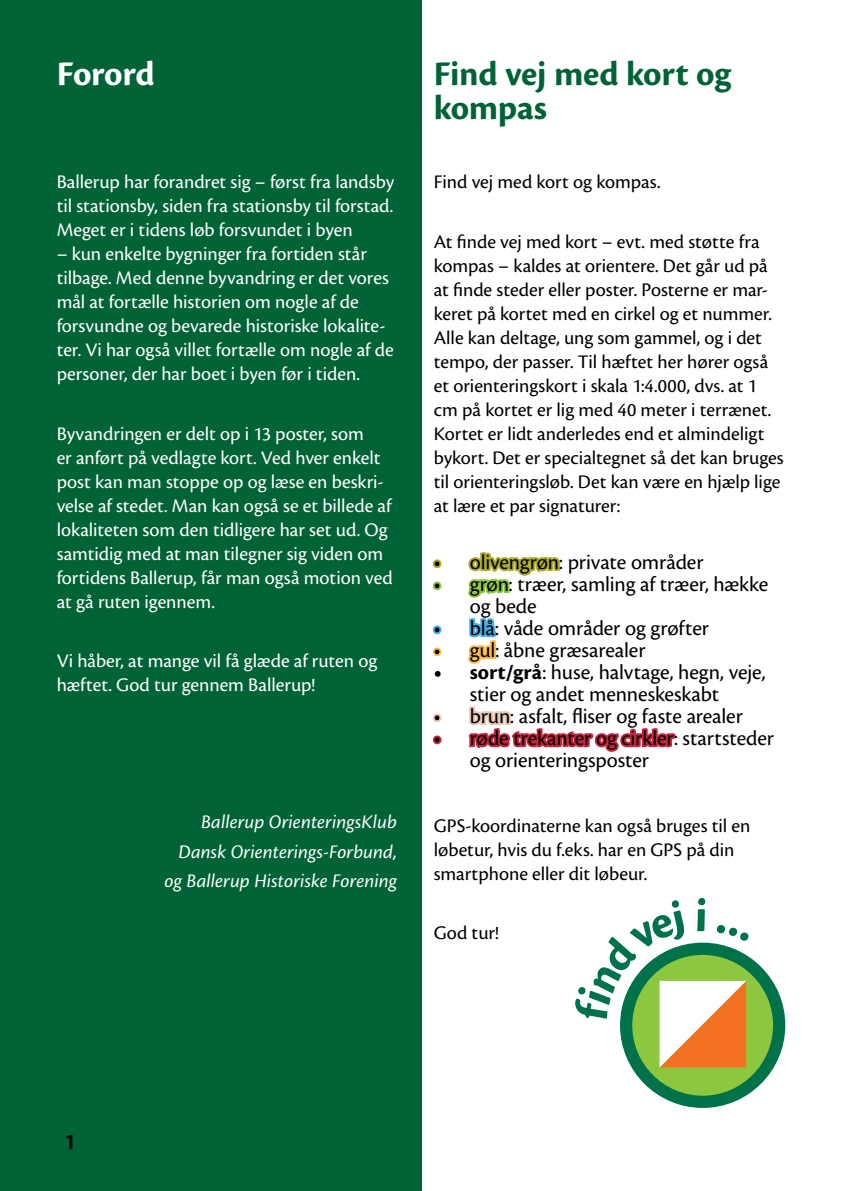
<style>
.page{position:relative;width:842px;height:1191px;background:#fff}
.page>*{position:absolute;margin:0;border:0;box-sizing:border-box;transform-origin:0 0}
.t1{font:700 36px/34px "Cronos Pro";letter-spacing:-.01em;color:#006336}
.t2{font:700 36px "Cronos Pro";letter-spacing:-.01em;color:#fff}
.t3{font:600 24px "Cronos Pro";color:#000}
.t4{font:22px/22px "Cronos Pro";letter-spacing:-.005em;color:#000}
.t5{font:20px/24px "Cronos Pro";color:#fff}
.t6{font:20px/24px "Cronos Pro";color:#000}
.t7{font:italic 20px/29.6px "Cronos Pro";letter-spacing:.005em;color:#fff;text-align:right}
.s1{font-weight:700}
</style>
<div class="page">
<div style="left:0;top:0;width:421px;height:1191px;background:#006336"></div>
<div style="left:433px;top:559px;width:8px;height:9px;border:4px solid #aead2a;border-radius:50%"></div>
<div style="left:433px;top:581px;width:8px;height:9px;border:4px solid #8dc63f;border-radius:50%"></div>
<svg style="left:468px;top:552px;width:92px;height:46px"></svg>
<div style="left:433px;top:625px;width:8px;height:9px;border:4px solid #44ade2;border-radius:50%"></div>
<div style="left:433px;top:647px;width:8px;height:9px;border:4px solid #fdba4d;border-radius:50%"></div>
<div style="left:433px;top:713px;width:8px;height:9px;border:4px solid #e6c8b5;border-radius:50%"></div>
<div style="left:433px;top:735px;width:8px;height:9px;border:4px solid #c9243f;border-radius:50%"></div>
<svg style="left:468px;top:618px;width:208px;height:134px"></svg>
<div style="left:620px;top:942px;width:165px;height:166px;background:#00724a;border-radius:50%"></div>
<div style="left:632px;top:955px;width:141px;height:140px;background:#8dc63f;border-radius:50%"></div>
<svg style="left:575px;top:898px;width:174px;height:169px"></svg>
<div style="left:578px;top:987px;width:7px;height:7px;background:#00724a;border-radius:50%"></div>
<h1 class="t2" style="left:57px;top:53px;width:99px">Forord</h1>
<p class="t5" style="left:57px;top:170px;width:339px;text-align:justify">Ballerup har forandret sig – først fra landsby til stationsby, siden fra stationsby til forstad.<br>Meget er i tidens løb forsvundet i byen</p>
<p class="t5" style="left:57px;top:242px;width:338px">– kun enkelte bygninger fra fortiden står tilbage. Med denne byvandring er det vores mål at fortælle historien om nogle af de forsvundne og bevarede historiske lokalite&shy;ter. Vi har også villet fortælle om nogle af de personer, der har boet i byen før i tiden.</p>
<p class="t5" style="left:57px;top:421px;width:338px">Byvandringen er delt op i 13 poster, som<br>er anført på vedlagte kort. Ved hver enkelt post kan man stoppe op og læse en beskri&shy;velse af stedet. Man kan også se et billede af lokaliteten som den tidligere har set ud. Og samtidig med at man tilegner sig viden om fortidens Ballerup, får man også motion ved at gå ruten igennem.</p>
<p class="t5" style="left:57px;top:649px;width:322px">Vi håber, at mange vil få glæde af ruten og hæftet. God tur gennem Ballerup!</p>
<p class="t7" style="left:165px;top:807px;width:234px">Ballerup OrienteringsKlub<br>Dansk Orienterings-Forbund, og Ballerup Historiske Forening</p>
<h1 class="t1" style="left:434px;top:57px;width:298px">Find vej med kort og kompas</h1>
<p class="t6" style="left:434px;top:170px;width:228px">Find vej med kort og kompas.</p>
<p class="t6" style="left:434px;top:229px;width:351px">At finde vej med kort – evt. med støtte fra kompas – kaldes at orientere. Det går ud på at finde steder eller poster. Posterne er mar&shy;keret på kortet med en cirkel og et nummer.<br>Alle kan deltage, ung som gammel, og i det tempo, der passer. Til hæftet her hører også et orienteringskort i skala 1:4.000, dvs. at 1 cm på kortet er lig med 40 meter i terrænet.<br>Kortet er lidt anderledes end et almindeligt bykort. Det er specialtegnet så det kan bruges til orienteringsløb. Det kan være en hjælp lige at lære et par signaturer:</p>
<p class="t4" style="left:434px;top:551px;width:271px">• olivengrøn: private områder</p>
<p class="t4" style="left:470px;top:573px;width:300px;text-indent:-36px">• grøn: træer, samling af træer, hække og bede</p>
<p class="t4" style="left:434px;top:617px;width:277px">• blå: våde områder og grøfter</p>
<p class="t4" style="left:434px;top:639px;width:213px">• gul: åbne græsarealer</p>
<p class="t4" style="left:434px;top:661px;width:333px;text-align:center"><span class="s1">• sort/grå</span>: huse, halvtage, hegn, veje, stier og andet menneskeskabt</p>
<p class="t4" style="left:434px;top:705px;width:311px">• brun: asfalt, fliser og faste arealer</p>
<p class="t4" style="left:470px;top:727px;width:306px;text-indent:-36px">• røde trekanter og cirkler: startsteder og orienteringsposter</p>
<p class="t6" style="left:434px;top:814px;width:318px">GPS-koordinaterne kan også bruges til en løbetur, hvis du f.eks. har en GPS på din smartphone eller dit løbeur.</p>
<p class="t6" style="left:434px;top:921px;width:67px">God tur!</p>
<p class="t3" style="left:64px;top:1128px;width:13px">1</p>
</div>
